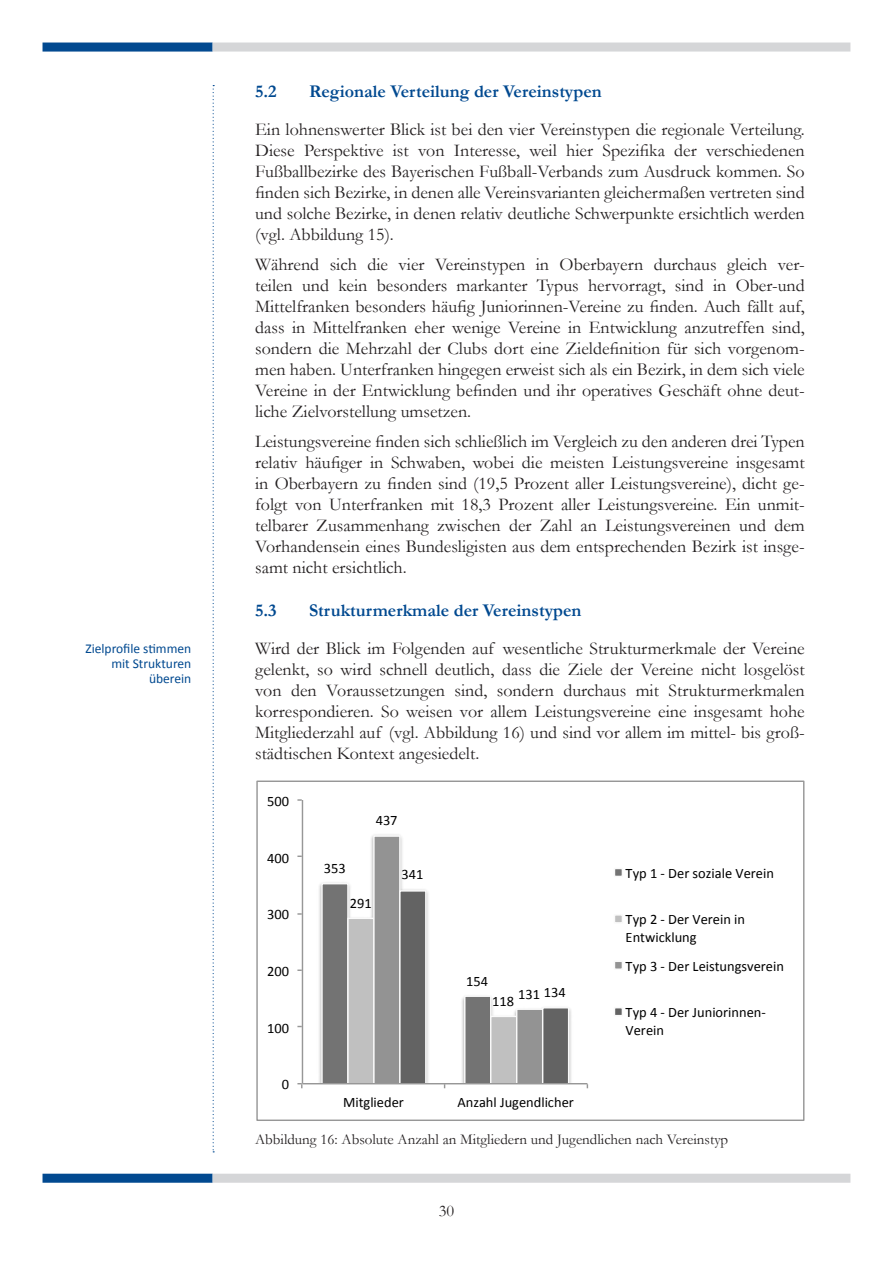
<style>
.page{position:relative;width:893px;height:1263px;background:#fff}
.page>*{position:absolute;margin:0;border:0;box-sizing:border-box;transform-origin:0 0}
.t1{font:18px/21px "Garamond";color:#231f20;text-align:justify}
.Headline_2{font:700 18px "Garamond";color:#014990}
.t2{font:16.5px "Garamond";color:#231f20}
.Beschriftung{font:15px "Garamond";color:#231f20}
.t3{font:14.4px/17.2px "Calibri";color:#000}
.Stichwort-links{font:13.5px/15px "Calibri";color:#014990;text-align:right}
</style>
<div class="page">
<div style="left:43px;top:1174px;width:170px;height:9px;background:#014990;border:2px solid #014990"></div>
<svg style="left:213px;top:85px;width:1px;height:1067px"></svg>
<div style="left:213px;top:1174px;width:637px;height:9px;background:#d5d6d8;border:2px solid #d5d6d8"></div>
<div style="left:43px;top:43px;width:170px;height:9px;background:#014990;border:2px solid #014990"></div>
<div style="left:213px;top:43px;width:637px;height:9px;background:#d5d6d8;border:2px solid #d5d6d8"></div>
<img style="left:319px;top:884px;width:2px;height:199px">
<hr style="left:302px;top:800px;width:1px;height:284px;background:#979797">
<hr style="left:302px;top:1083px;width:285px;height:1px;background:#979797">
<svg style="left:297px;top:1083px;width:5px;height:5px"></svg>
<svg style="left:321px;top:835px;width:249px;height:253px"></svg>
<div style="left:614px;top:868px;width:8px;height:8px;background:#737373"></div>
<div style="left:614px;top:868px;width:9px;height:9px;border:1px solid #f9f9f9"></div>
<div style="left:614px;top:915px;width:8px;height:8px;background:#c0c0c0"></div>
<div style="left:614px;top:914px;width:9px;height:9px;border:1px solid #f9f9f9"></div>
<div style="left:614px;top:961px;width:8px;height:8px;background:#939393"></div>
<div style="left:614px;top:960px;width:9px;height:10px;border:1px solid #f9f9f9"></div>
<div style="left:614px;top:1008px;width:8px;height:7px;background:#636363"></div>
<div style="left:614px;top:1007px;width:9px;height:9px;border:1px solid #f9f9f9"></div>
<p class="Stichwort-links" style="left:85px;top:641px;width:107px">Zielprofile stimmen mit Strukturen überein</p>
<p class="Headline_2" style="left:255px;top:80px;width:23px">5.2</p>
<p class="Headline_2" style="left:309px;top:80px;width:294px">Regionale Verteilung der Vereinstypen</p>
<p class="t1" style="left:255px;top:118px;width:551px">Ein lohnenswerter Blick ist bei den vier Vereinstypen die regionale Verteilung.<br>Diese Perspektive ist von Interesse, weil hier Spezifika der verschiedenen Fußballbezirke des Bayerischen Fußball-Verbands zum Ausdruck kommen. So finden sich Bezirke, in denen alle Vereinsvarianten gleichermaßen vertreten sind und solche Bezirke, in denen relativ deutliche Schwerpunkte ersichtlich werden (vgl. Abbildung 15).</p>
<p class="t1" style="left:255px;top:253px;width:551px">Während sich die vier Vereinstypen in Oberbayern durchaus gleich ver&shy;teilen und kein besonders markanter Typus hervorragt, sind in Ober-und Mittelfranken besonders häufig Juniorinnen-Vereine zu finden. Auch fällt auf, dass in Mittelfranken eher wenige Vereine in Entwicklung anzutreffen sind, sondern die Mehrzahl der Clubs dort eine Zieldefinition für sich vorgenom&shy;men haben. Unterfranken hingegen erweist sich als ein Bezirk, in dem sich viele Vereine in der Entwicklung befinden und ihr operatives Geschäft ohne deut&shy;liche Zielvorstellung umsetzen.</p>
<p class="t1" style="left:255px;top:430px;width:551px">Leistungsvereine finden sich schließlich im Vergleich zu den anderen drei Typen relativ häufiger in Schwaben, wobei die meisten Leistungsvereine insgesamt in Oberbayern zu finden sind (19,5 Prozent aller Leistungsvereine), dicht ge&shy;folgt von Unterfranken mit 18,3 Prozent aller Leistungsvereine. Ein unmit&shy;telbarer Zusammenhang zwischen der Zahl an Leistungsvereinen und dem Vorhandensein eines Bundesligisten aus dem entsprechenden Bezirk ist insge&shy;samt nicht ersichtlich.</p>
<p class="Headline_2" style="left:255px;top:599px;width:23px">5.3</p>
<p class="Headline_2" style="left:309px;top:599px;width:274px">Strukturmerkmale der Vereinstypen</p>
<p class="t1" style="left:255px;top:637px;width:551px">Wird der Blick im Folgenden auf wesentliche Strukturmerkmale der Vereine gelenkt, so wird schnell deutlich, dass die Ziele der Vereine nicht losgelöst von den Voraussetzungen sind, sondern durchaus mit Strukturmerkmalen korrespondieren. So weisen vor allem Leistungsvereine eine insgesamt hohe Mitgliederzahl auf (vgl. Abbildung 16) und sind vor allem im mittel- bis groß&shy;städtischen Kontext angesiedelt.</p>
<p class="t3" style="left:267px;top:792px;width:23px">500</p>
<p class="t3" style="left:267px;top:849px;width:23px">400</p>
<p class="t3" style="left:267px;top:906px;width:23px">300</p>
<p class="t3" style="left:267px;top:963px;width:23px">200</p>
<p class="t3" style="left:267px;top:1019px;width:23px">100</p>
<p class="t3" style="left:282px;top:1076px;width:9px">0</p>
<p class="t3" style="left:324px;top:859px;width:23px">353</p>
<p class="t3" style="left:376px;top:811px;width:23px">437</p>
<p class="t3" style="left:402px;top:866px;width:23px">341</p>
<p class="t3" style="left:350px;top:894px;width:23px">291</p>
<p class="t3" style="left:466px;top:972px;width:23px">154</p>
<p class="t3" style="left:544px;top:983px;width:23px">134</p>
<p class="t3" style="left:518px;top:985px;width:23px">131</p>
<p class="t3" style="left:492px;top:992px;width:23px">118</p>
<p class="t3" style="left:343px;top:1094px;width:62px">Mitglieder</p>
<p class="t3" style="left:457px;top:1094px;width:118px">Anzahl Jugendlicher</p>
<p class="t3" style="left:626px;top:865px;width:150px">Typ 1 --‐ Der soziale Verein</p>
<p class="t3" style="left:626px;top:911px;width:121px">Typ 2 --‐ Der Verein in<br>Entwicklung</p>
<p class="t3" style="left:626px;top:957px;width:160px">Typ 3 --‐ Der Leistungsverein</p>
<p class="t3" style="left:626px;top:1004px;width:142px">Typ 4 --‐ Der Juniorinnen--‐<br>Verein</p>
<p class="Beschriftung" style="left:255px;top:1130px;width:475px">Abbildung 16: Absolute Anzahl an Mitgliedern und Jugendlichen nach Vereinstyp</p>
<p class="t2" style="left:439px;top:1201px;width:17px">30</p>
</div>
